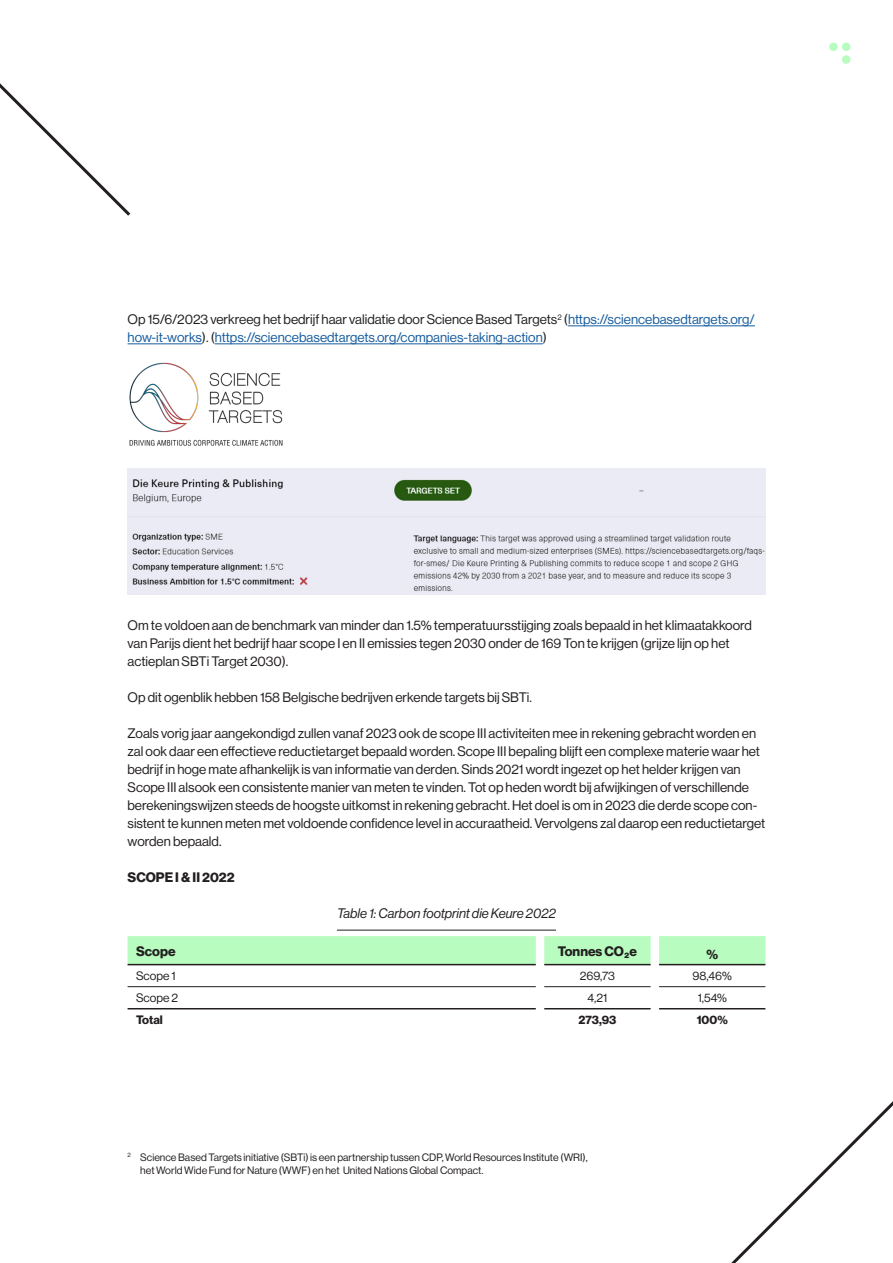
<style>
.page{position:relative;width:893px;height:1263px;background:#fff}
.page>*{position:absolute;margin:0;border:0;box-sizing:border-box;transform-origin:0 0}
.t1{font:13.5px/18px "N Haas Grotesk DS Pro 55 Rg";color:#231f20}
.t2{font:13.5px/18px "N Haas Grotesk DS Pro 55 Rg";color:#175d9e}
.t3{font:13.5px "N Haas Grotesk DS Pro 56 It";color:#231f20}
.t4{font:13.5px "N Haas Grotesk DS Pro 75 Bd";color:#231f20}
.t5{font:12px "N Haas Grotesk DS Pro 55 Rg";color:#231f20}
.t6{font:12px "N Haas Grotesk DS Pro 75 Bd";color:#231f20}
.t7{font:10.5px "N Haas Grotesk DS Pro 55 Rg";color:#231f20}
.s1{color:#231f20}
</style>
<div class="page">
<svg style="left:0;top:83px;width:131px;height:133px"></svg>
<svg style="left:556px;top:936px;width:337px;height:327px"></svg>
<div style="left:829px;top:43px;width:9px;height:8px;background:#b8fcbf;border-radius:50%"></div>
<div style="left:842px;top:43px;width:8px;height:8px;background:#b8fcbf;border-radius:50%"></div>
<div style="left:842px;top:55px;width:8px;height:9px;background:#b8fcbf;border-radius:50%"></div>
<hr style="left:568px;top:326px;width:187px;height:1px;background:#175d9e">
<hr style="left:128px;top:344px;width:74px;height:1px;background:#175d9e">
<hr style="left:215px;top:344px;width:328px;height:1px;background:#175d9e">
<img style="left:129px;top:362px;width:154px;height:84px">
<img style="left:128px;top:468px;width:637px;height:126px">
<hr style="left:337px;top:930px;width:219px;height:1px;background:#231f20">
<div style="left:128px;top:936px;width:637px;height:29px;background:#b8fcbf"></div>
<hr style="left:128px;top:964px;width:408px;height:1px;background:#231f20">
<hr style="left:544px;top:964px;width:107px;height:1px;background:#231f20">
<hr style="left:659px;top:964px;width:106px;height:1px;background:#231f20">
<hr style="left:128px;top:1008px;width:408px;height:1px;background:#231f20">
<hr style="left:544px;top:1008px;width:107px;height:1px;background:#231f20">
<hr style="left:659px;top:1008px;width:106px;height:1px;background:#231f20">
<hr style="left:544px;top:986px;width:107px;height:1px;background:#231f20">
<hr style="left:659px;top:986px;width:106px;height:1px;background:#231f20">
<hr style="left:128px;top:986px;width:408px;height:1px;background:#231f20">
<p class="t2" style="left:128px;top:310px;width:629px"><span class="s1">Op 15/6/2023 verkreeg het bedrijf haar validatie door Science Based Targets</span><sup>2</sup> <span class="s1">(</span>https://sciencebasedtargets.org/ how-it-works<span class="s1">). (</span>https://sciencebasedtargets.org/companies-taking-action<span class="s1">)</span></p>
<p class="t1" style="left:128px;top:616px;width:626px">Om te voldoen aan de benchmark van minder dan 1.5% temperatuursstijging zoals bepaald in het klimaatakkoord van Parijs dient het bedrijf haar scope I en II emissies tegen 2030 onder de 169 Ton te krijgen (grijze lijn op het actieplan SBTi Target 2030).</p>
<p class="t1" style="left:128px;top:688px;width:406px">Op dit ogenblik hebben 158 Belgische bedrijven erkende targets bij SBTi.</p>
<p class="t1" style="left:128px;top:724px;width:639px">Zoals vorig jaar aangekondigd zullen vanaf 2023 ook de scope III activiteiten mee in rekening gebracht worden en zal ook daar een effectieve reductietarget bepaald worden. Scope III bepaling blijft een complexe materie waar het bedrijf in hoge mate afhankelijk is van informatie van derden. Sinds 2021 wordt ingezet op het helder krijgen van Scope III alsook een consistente manier van meten te vinden. Tot op heden wordt bij afwijkingen of verschillende berekeningswijzen steeds de hoogste uitkomst in rekening gebracht. Het doel is om in 2023 die derde scope con&shy;sistent te kunnen meten met voldoende confidence level in accuraatheid. Vervolgens zal daarop een reductietarget worden bepaald.</p>
<p class="t4" style="left:128px;top:869px;width:108px">SCOPE I &amp; II 2022</p>
<p class="t3" style="left:337px;top:906px;width:220px">Table 1: Carbon footprint die Keure 2022</p>
<p class="t4" style="left:136px;top:943px;width:41px">Scope</p>
<p class="t4" style="left:558px;top:943px;width:81px">Tonnes CO₂e</p>
<p class="t4" style="left:706px;top:946px;width:13px">%</p>
<p class="t5" style="left:136px;top:969px;width:41px">Scope 1</p>
<p class="t5" style="left:580px;top:969px;width:37px">269,73</p>
<p class="t5" style="left:693px;top:969px;width:41px">98,46%</p>
<p class="t5" style="left:136px;top:991px;width:43px">Scope 2</p>
<p class="t5" style="left:587px;top:991px;width:21px">4,21</p>
<p class="t5" style="left:698px;top:991px;width:31px">1,54%</p>
<p class="t6" style="left:136px;top:1013px;width:28px">Total</p>
<p class="t6" style="left:579px;top:1013px;width:39px">273,93</p>
<p class="t6" style="left:697px;top:1013px;width:32px">100%</p>
<p class="t7" style="left:128px;top:1151px;width:462px"><sup>2</sup> Science Based Targets initiative (SBTi) is een partnership tussen CDP, World Resources Institute (WRI),</p>
<p class="t7" style="left:140px;top:1164px;width:345px">het World Wide Fund for Nature (WWF) en het United Nations Global Compact.</p>
</div>
